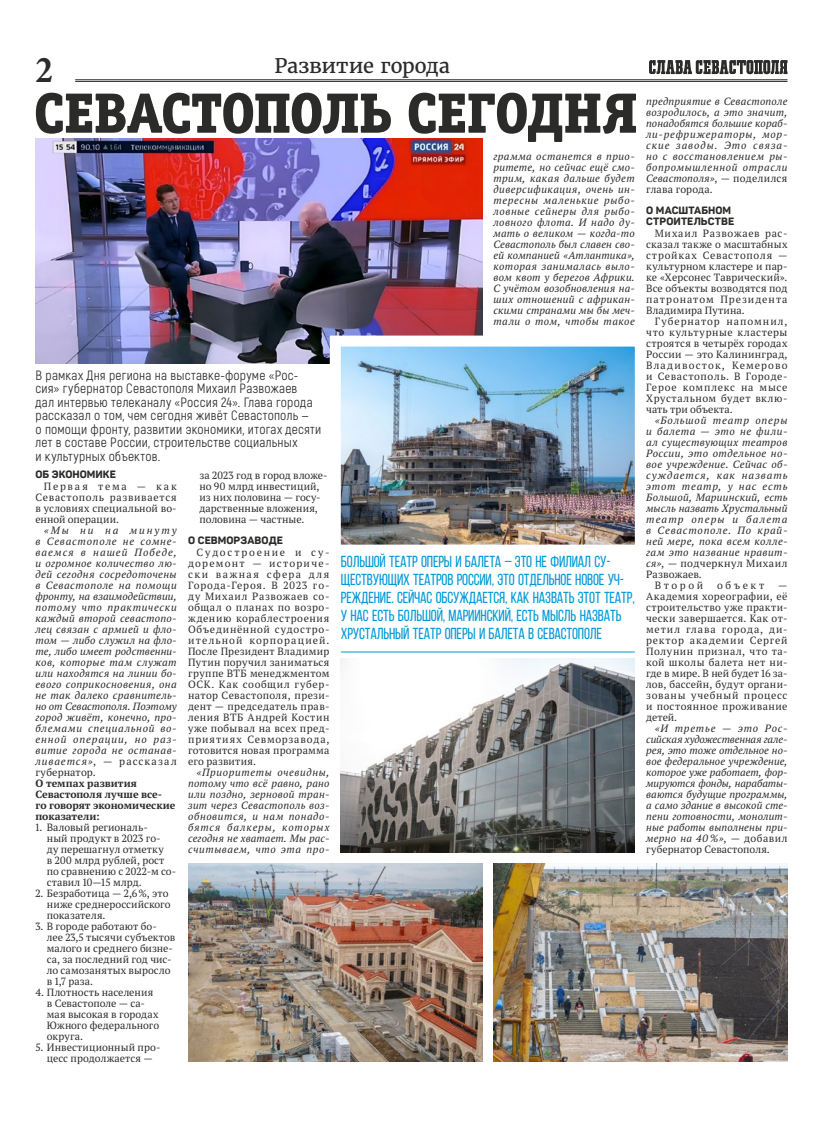
<style>
.page{position:relative;width:823px;height:1134px;background:#fff}
.page>*{position:absolute;margin:0;border:0;box-sizing:border-box;transform-origin:0 0}
.t1{font:57px "Officina Serif Extra Bold ITC";letter-spacing:-.01em;color:#2b2b2a}
.t2{font:700 condensed 38px "Minion Pro";color:#2b2b2a}
.t3{font:20px "Merriweather";letter-spacing:-.005em;color:#2b2b2a}
.t4{font:16px/18px "Bebas Neue";letter-spacing:-.01em;color:#0098d6;scale:.96 1}
.t5{font:13.5px/13.5px "Akrobat";letter-spacing:.02em;color:#2b2b2a}
.t6{font:10.5px/11px "PT Serif Pro";letter-spacing:.01em;color:#2b2b2a;text-align:justify}
.t7{font:italic 10.5px/11px "PT Serif Pro";letter-spacing:.03em;color:#2b2b2a;text-align:justify}
.t8{font:italic 10.5px/11px "PT Serif Pro";letter-spacing:.005em;color:#2b2b2a}
.t9{font:700 10.5px/11px "PT Serif Pro";color:#2b2b2a}
.t10{font:italic 10.5px "PT Serif Pro";letter-spacing:.07em;color:#2b2b2a}
.t11{font:800 10.5px/11px "Panton";letter-spacing:.005em;color:#2b2b2a}
.t12{font:italic 10.5px "PT Serif Pro";letter-spacing:-.005em;color:#2b2b2a}
.t13{font:10.5px "PT Serif Pro";letter-spacing:.04em;color:#2b2b2a}
.t14{font:italic 10.5px "PT Serif Pro";letter-spacing:.085em;color:#2b2b2a}
.t15{font:italic 10.5px "PT Serif Pro";letter-spacing:.1em;color:#2b2b2a}
.s1{font-style:normal}
.s2{font-style:italic}
</style>
<div class="page">
<svg style="left:649px;top:60px;width:138px;height:14px"></svg>
<img style="left:35px;top:139px;width:447px;height:224px">
<img style="left:324px;top:330px;width:311px;height:215px">
<img style="left:340px;top:658px;width:294px;height:195px">
<img style="left:188px;top:864px;width:294px;height:198px">
<img style="left:493px;top:864px;width:294px;height:198px">
<hr style="left:340px;top:651px;width:294px;height:1px;background:#0098d6">
<hr style="left:75px;top:80px;width:712px;height:1px;background:#2b2b2a">
<hr style="left:75px;top:81px;width:712px;height:1px;background:#2b2b2a">
<h2 class="t2" style="left:35px;top:47px;width:19px">2</h2>
<h3 class="t3" style="left:274px;top:54px;width:177px">Развитие города</h3>
<h1 class="t1" style="left:34px;top:77px;width:604px">СЕВАСТОПОЛЬ СЕГОДНЯ</h1>
<p class="t7" style="left:493px;top:150px;width:143px">грамма останется в прио&shy;ритете, но сейчас ещё смо&shy;трим, какая дальше будет диверсификация, очень ин&shy;тересны маленькие рыбо&shy;ловные сейнеры для рыбо&shy;ловного флота. И надо ду&shy;мать о великом — когда-то Севастополь был славен сво&shy;ей компанией «Атлантика», которая занималась выло&shy;вом квот у берегов Африки.<br>С учётом возобновления на&shy;ших отношений с африкан&shy;скими странами мы бы меч&shy;тали о том, чтобы такое</p>
<p class="t5" style="left:35px;top:368px;width:287px">В рамках Дня региона на выставке-форуме «Рос&shy;сия» губернатор Севастополя Михаил Развожаев<br>дал интервью телеканалу «Россия 24». Глава города рассказал о том, чем сегодня живёт Севастополь —<br>о помощи фронту, развитии экономики, итогах десяти лет в составе России, строительстве социальных<br>и культурных объектов.</p>
<p class="t11" style="left:35px;top:468px;width:82px">ОБ ЭКОНОМИКЕ</p>
<p class="t6" style="left:35px;top:480px;width:143px;text-indent:9px">Первая тема — как Севастополь развивается в условиях специальной во&shy;енной операции.</p>
<p class="t7" style="left:35px;top:524px;width:143px;text-indent:9px">«Мы ни на минуту в Севастополе не сомне&shy;ваемся в нашей Победе, и огромное количество лю&shy;дей сегодня сосредоточены в Севастополе на помощи фронту, на взаимодействии, потому что практически каждый второй севастопо&shy;лец связан с армией и фло&shy;том — либо служил на фло&shy;те, либо имеет родственни&shy;ков, которые там служат или находятся на линии бо&shy;евого соприкосновения, она не так далеко сравнитель&shy;но от Севастополя. Поэтому город живёт, конечно, про&shy;блемами специальной во&shy;енной операции, но раз&shy;витие города не останав&shy;ливается»<span class="s1">, — рассказал губернатор.</span></p>
<p class="t9" style="left:35px;top:777px;width:141px">О темпах развития<br>Севастополя лучше все&shy;го говорят экономические показатели:</p>
<p class="t6" style="left:47px;top:821px;width:131px;text-align:left;text-indent:-11px">1. Валовый региональ-<br>ный продукт в 2023 го-<br>ду перешагнул отметку<br>в 200 млрд рублей, рост по сравнению с 2022-м со&shy;ставил 10—15 млрд.</p>
<p class="t6" style="left:47px;top:887px;width:125px;text-align:left;text-indent:-11px">2. Безработица — 2,6 %, это ниже среднероссийского показателя.</p>
<p class="t6" style="left:47px;top:920px;width:130px;text-align:left;text-indent:-11px">3. В городе работают бо&shy;лее 23,5 тысячи субъектов малого и среднего бизне&shy;са, за последний год чис&shy;ло самозанятых выросло в 1,7 раза.</p>
<p class="t6" style="left:47px;top:986px;width:114px;text-align:left;text-indent:-11px">4. Плотность населения в Севастополе — са&shy;мая высокая в городах<br>Южного федерального округа.</p>
<p class="t6" style="left:35px;top:1041px;width:126px;text-align:center">5. Инвестиционный про&shy;цесс продолжается —</p>
<p class="t6" style="left:199px;top:469px;width:129px;text-align:left">за 2023 год в город вложе&shy;но 90 млрд инвестиций, из них половина — госу&shy;дарственные вложения, половина — частные.</p>
<p class="t11" style="left:188px;top:534px;width:96px">О СЕВМОРЗАВОДЕ</p>
<p class="t6" style="left:188px;top:546px;width:143px;text-indent:9px">Судостроение и су&shy;доремонт — историче&shy;ски важная сфера для Города-Героя. В 2023 го&shy;ду Михаил Развожаев со&shy;общал о планах по возро&shy;ждению кораблестроения Объединённой судостро&shy;ительной корпорацией.<br>После Президент Владимир Путин поручил заниматься группе ВТБ менеджментом ОСК. Как сообщил губер&shy;натор Севастополя, прези&shy;дент — председатель прав&shy;ления ВТБ Андрей Костин уже побывал на всех пред&shy;приятиях Севморзавода, готовится новая программа его развития.</p>
<p class="t7" style="left:188px;top:766px;width:143px;text-indent:9px">«Приоритеты очевидны, потому что всё равно, рано или поздно, зерновой тран&shy;зит через Севастополь воз&shy;обновится, и нам понадо&shy;бятся балкеры, которых сегодня не хватает. Мы рас&shy;считываем, что эта про-</p>
<p class="t4" style="left:340px;top:553px;width:307px">Большой театр оперы и балета – это не филиал су&shy;ществующих театров России, это отдельное новое уч&shy;реждение. Сейчас обсуждается, как назвать этот театр, у нас есть Большой, Мариинский, есть мысль назвать Хрустальный театр оперы и балета в Севастополе</p>
<p class="t7" style="left:645px;top:95px;width:143px">предприятие в Севастополе возродилось, а это значит, понадобятся большие кораб&shy;ли-рефрижераторы, мор&shy;ские заводы. Это связа&shy;но с восстановлением ры&shy;бопромышленной отрасли Севастополя»<span class="s1">, — поделился глава города.</span></p>
<p class="t11" style="left:645px;top:205px;width:89px">О МАСШТАБНОМ<br>СТРОИТЕЛЬСТВЕ</p>
<p class="t6" style="left:645px;top:227px;width:143px;text-indent:9px">Михаил Развожаев рас&shy;сказал также о масштабных стройках Севастополя — культурном кластере и пар&shy;ке «Херсонес Таврический».<br>Все объекты возводятся под патронатом Президента Владимира Путина.</p>
<p class="t6" style="left:645px;top:315px;width:143px;text-indent:9px">Губернатор напомнил, что культурные кластеры строятся в четырёх городах России — это Калининград, Владивосток, Кемерово и Севастополь. В Городе-Герое комплекс на мысе Хрустальном будет вклю&shy;чать три объекта.</p>
<p class="t10" style="left:654px;top:413px;width:134px">«Большой театр оперы</p>
<p class="t7" style="left:645px;top:425px;width:143px">и балета — это не фили-</p>
<p class="t7" style="left:645px;top:436px;width:143px">ал существующих театров</p>
<p class="t7" style="left:645px;top:447px;width:143px">России, это отдельное но-</p>
<p class="t7" style="left:645px;top:458px;width:143px">вое учреждение. Сейчас об-</p>
<p class="t14" style="left:645px;top:468px;width:143px">суждается, как назвать</p>
<p class="t10" style="left:645px;top:479px;width:143px">этот театр, у нас есть</p>
<p class="t7" style="left:645px;top:491px;width:143px">Большой, Мариинский, есть</p>
<p class="t12" style="left:645px;top:501px;width:143px">мысль назвать Хрустальный</p>
<p class="t15" style="left:645px;top:512px;width:143px">театр оперы и балета</p>
<p class="t10" style="left:645px;top:523px;width:143px">в Севастополе. По край-</p>
<p class="t7" style="left:645px;top:535px;width:143px">ней мере, пока всем колле-</p>
<p class="t7" style="left:645px;top:546px;width:143px">гам это название нравит-</p>
<p class="t13" style="left:645px;top:556px;width:143px"><span class="s2">ся»</span>, — подчеркнул Михаил</p>
<p class="t6" style="left:645px;top:568px;width:57px">Развожаев.</p>
<p class="t6" style="left:654px;top:579px;width:50px">Второй</p>
<p class="t6" style="left:716px;top:579px;width:49px">объект</p>
<p class="t6" style="left:645px;top:579px;width:143px;text-indent:132px">— Академия хореографии, её строительство уже практи&shy;чески завершается. Как от&shy;метил глава города, ди&shy;ректор академии Сергей Полунин признал, что та&shy;кой школы балета нет ни&shy;где в мире. В ней будет 16 за&shy;лов, бассейн, будут органи&shy;зованы учебный процесс и постоянное проживание детей.</p>
<p class="t8" style="left:645px;top:722px;width:143px;text-indent:9px">«И третье — это Рос&shy;сийская художественная гале&shy;рея, это тоже отдельное но&shy;вое федеральное учреждение, которое уже работает, фор&shy;мируются фонды, нарабаты&shy;ваются будущие программы, а само здание в высокой сте&shy;пени готовности, монолит&shy;ные работы выполнены при&shy;мерно на 40 %»<span class="s1">, — добавил губернатор Севастополя.</span></p>
</div>
